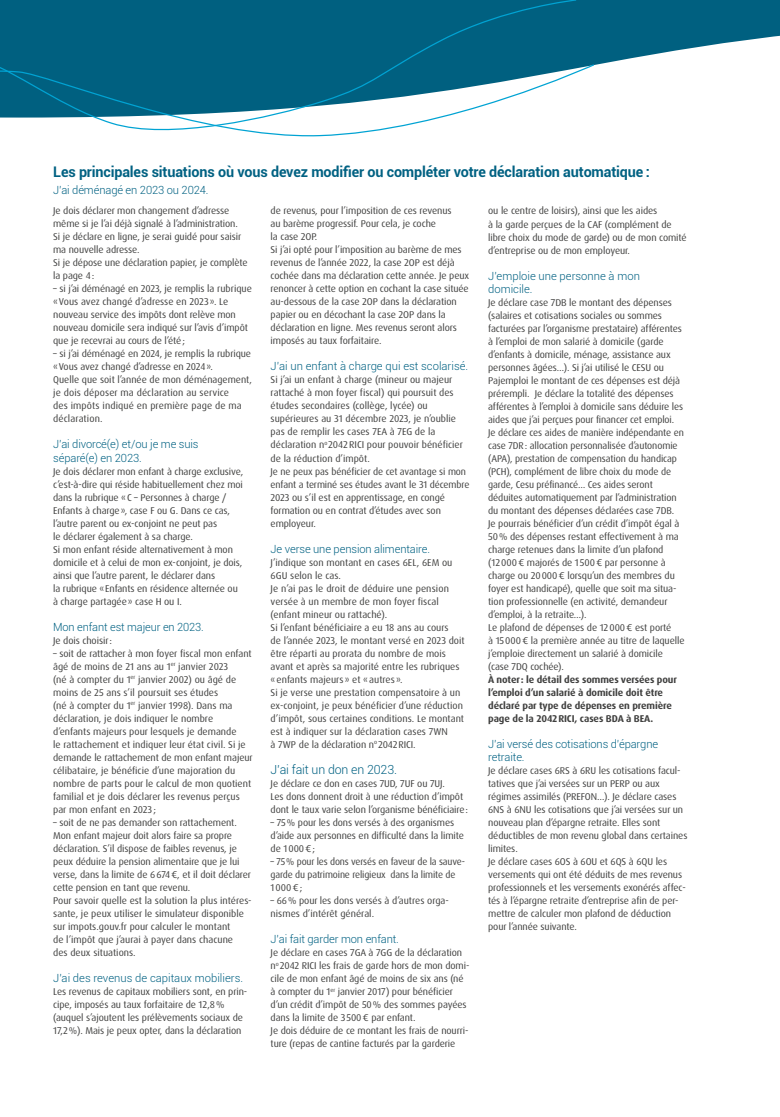
<style>
.page{position:relative;width:780px;height:1117px;background:#fff}
.page>*{position:absolute;margin:0;border:0;box-sizing:border-box;transform-origin:0 0}
.titre2{font:700 14.62px "Roboto";letter-spacing:-.01em;color:#006182}
.cdt_p3_4{font:300 12.5px "Roboto";letter-spacing:-.01em;color:#006182}
.cdt_p3_4-2{font:300 11.25px/13px "Roboto";letter-spacing:-.01em;color:#006182}
.cdt_p3_4-3{font:9.88px/13px "Dax Pro";letter-spacing:-.01em;color:#40403f}
.cdt_p3_4-4{font:700 9.88px/13px "Dax Pro";letter-spacing:-.01em;color:#40403f}
.cdt_p3_4-5{font:9.88px/13px "Dax Pro";letter-spacing:.01em;color:#40403f}
</style>
<div class="page">
<svg style="left:595px;top:0;width:185px;height:65px;fill:#006080"></svg>
<svg style="left:577px;top:0;width:18px;height:73px"></svg>
<svg style="left:0;top:0;width:577px;height:137px"></svg>
<p class="titre2" style="left:53px;top:161px;width:598px">-Les principales situations où vous devez modifier ou compléter votre déclaration automatique :</p>
<p class="cdt_p3_4-2" style="left:53px;top:183px;width:157px">J’ai déménagé en 2023 ou 2024.</p>
<p class="cdt_p3_4-3" style="left:53px;top:204px;width:186px">Je dois déclarer mon changement d’adresse même si je l’ai déjà signalé à l’administration.</p>
<p class="cdt_p3_4-3" style="left:53px;top:230px;width:190px">Si je déclare en ligne, je serai guidé pour saisir ma nouvelle adresse.</p>
<p class="cdt_p3_4-3" style="left:53px;top:256px;width:196px">Si je dépose une déclaration papier, je complète la page 4:</p>
<p class="cdt_p3_4-3" style="left:53px;top:282px;width:200px">– si j’ai déménagé en 2023, je remplis la rubrique «Vous avez changé d’adresse en 2023 ». Le nouveau service des impôts dont relève mon nouveau domicile sera indiqué sur l’avis d’impôt que je recevrai au cours de l’été;</p>
<p class="cdt_p3_4-3" style="left:53px;top:347px;width:199px">– si j’ai déménagé en 2024, je remplis la rubrique «Vous avez changé d’adresse en 2024».</p>
<p class="cdt_p3_4-5" style="left:53px;top:373px;width:200px">Quelle que soit l’année de mon déménagement, je dois déposer ma déclaration au service<br>des impôts indiqué en première page de ma déclaration.</p>
<p class="cdt_p3_4-2" style="left:53px;top:437px;width:147px">J’ai divorcé(e) et/ou je me suis séparé(e) en 2023.</p>
<p class="cdt_p3_4-3" style="left:53px;top:464px;width:192px">Je dois déclarer mon enfant à charge exclusive, c’est-à-dire qui réside habituellement chez moi dans la rubrique «C – Personnes à charge / Enfants à charge», case F ou G. Dans ce cas, l’autre parent ou ex-conjoint ne peut pas<br>le déclarer également à sa charge.</p>
<p class="cdt_p3_4-3" style="left:53px;top:542px;width:191px">Si mon enfant réside alternativement à mon domicile et à celui de mon ex-conjoint, je dois, ainsi que l’autre parent, le déclarer dans<br>la rubrique «Enfants en résidence alternée ou à charge partagée» case H ou I.</p>
<p class="cdt_p3_4-2" style="left:53px;top:619px;width:152px">Mon enfant est majeur en 2023.</p>
<p class="cdt_p3_4-3" style="left:53px;top:633px;width:60px">Je dois choisir:</p>
<p class="cdt_p3_4-3" style="left:53px;top:646px;width:201px">– soit de rattacher à mon foyer fiscal mon enfant âgé de moins de 21 ans au 1<sup>er</sup> janvier 2023<br>(né à compter du 1<sup>er</sup> janvier 2002) ou âgé de moins de 25 ans s’il poursuit ses études<br>(né à compter du 1<sup>er</sup> janvier 1998). Dans ma déclaration, je dois indiquer le nombre d’enfants majeurs pour lesquels je demande<br>le rattachement et indiquer leur état civil. Si je demande le rattachement de mon enfant majeur célibataire, je bénéficie d’une majoration du nombre de parts pour le calcul de mon quotient familial et je dois déclarer les revenus perçus par mon enfant en 2023 ;</p>
<p class="cdt_p3_4-3" style="left:53px;top:815px;width:199px">– soit de ne pas demander son rattachement.<br>Mon enfant majeur doit alors faire sa propre déclaration. S’il dispose de faibles revenus, je peux déduire la pension alimentaire que je lui verse, dans la limite de 6674€, et il doit déclarer cette pension en tant que revenu.</p>
<p class="cdt_p3_4-3" style="left:53px;top:893px;width:200px">Pour savoir quelle est la solution la plus intéres&shy;sante, je peux utiliser le simulateur disponible sur impots.gouv.fr pour calculer le montant<br>de l’impôt que j’aurai à payer dans chacune<br>des deux situations.</p>
<p class="cdt_p3_4-2" style="left:53px;top:970px;width:191px">J’ai des revenus de capitaux mobiliers.</p>
<p class="cdt_p3_4-3" style="left:53px;top:984px;width:196px">Les revenus de capitaux mobiliers sont, en prin&shy;cipe, imposés au taux forfaitaire de 12,8% (auquel s’ajoutent les prélèvements sociaux de 17,2%). Mais je peux opter, dans la déclaration</p>
<p class="cdt_p3_4-3" style="left:270px;top:204px;width:182px">de revenus, pour l’imposition de ces revenus au barème progressif. Pour cela, je coche<br>la case 2OP.</p>
<p class="cdt_p3_4-3" style="left:270px;top:243px;width:200px">Si j’ai opté pour l’imposition au barème de mes revenus de l’année 2022, la case 2OP est déjà cochée dans ma déclaration cette année. Je peux renoncer à cette option en cochant la case située au-dessous de la case 2OP dans la déclaration papier ou en décochant la case 2OP dans la déclaration en ligne. Mes revenus seront alors imposés au taux forfaitaire.</p>
<p class="cdt_p3_4-2" style="left:270px;top:359px;width:199px">J’ai un enfant à charge qui est scolarisé.</p>
<p class="cdt_p3_4-3" style="left:270px;top:373px;width:194px">Si j’ai un enfant à charge (mineur ou majeur rattaché à mon foyer fiscal) qui poursuit des études secondaires (collège, lycée) ou supérieures au 31 décembre 2023, je n’oublie pas de remplir les cases 7EA à 7EG de la déclaration n<sup>o</sup>2042RICI pour pouvoir bénéficier de la réduction d’impôt.</p>
<p class="cdt_p3_4-3" style="left:270px;top:464px;width:200px">Je ne peux pas bénéficier de cet avantage si mon enfant a terminé ses études avant le 31 décembre 2023 ou s’il est en apprentissage, en congé formation ou en contrat d’études avec son employeur.</p>
<p class="cdt_p3_4-2" style="left:270px;top:541px;width:161px">Je verse une pension alimentaire.</p>
<p class="cdt_p3_4-3" style="left:270px;top:555px;width:183px">J’indique son montant en cases 6EL, 6EM ou<br>6GU selon le cas.</p>
<p class="cdt_p3_4-3" style="left:270px;top:581px;width:180px">Je n’ai pas le droit de déduire une pension versée à un membre de mon foyer fiscal (enfant mineur ou rattaché).</p>
<p class="cdt_p3_4-3" style="left:270px;top:620px;width:196px">Si l’enfant bénéficiaire a eu 18 ans au cours<br>de l’année 2023, le montant versé en 2023 doit être réparti au prorata du nombre de mois avant et après sa majorité entre les rubriques «enfants majeurs » et « autres ».</p>
<p class="cdt_p3_4-3" style="left:270px;top:685px;width:195px">Si je verse une prestation compensatoire à un ex-conjoint, je peux bénéficier d’une réduction d’impôt, sous certaines conditions. Le montant est à indiquer sur la déclaration cases 7WN<br>à 7WP de la déclaration n<sup>o</sup> 2042RICI.</p>
<p class="cdt_p3_4" style="left:270px;top:760px;width:128px">J’ai fait un don en 2023.</p>
<p class="cdt_p3_4-3" style="left:270px;top:776px;width:176px">Je déclare ce don en cases 7UD, 7UF ou 7UJ.</p>
<p class="cdt_p3_4-3" style="left:270px;top:789px;width:199px">Les dons donnent droit à une réduction d’impôt dont le taux varie selon l’organisme bénéficiaire:</p>
<p class="cdt_p3_4-3" style="left:270px;top:815px;width:195px">– 75% pour les dons versés à des organismes d’aide aux personnes en difficulté dans la limite de 1000€;</p>
<p class="cdt_p3_4-3" style="left:270px;top:854px;width:196px">– 75% pour les dons versés en faveur de la sauve&shy;garde du patrimoine religieux dans la limite de<br>1000€;</p>
<p class="cdt_p3_4-3" style="left:270px;top:893px;width:180px">– 66% pour les dons versés à d’autres orga&shy;nismes d’intérêt général.</p>
<p class="cdt_p3_4-2" style="left:270px;top:931px;width:130px">J’ai fait garder mon enfant.</p>
<p class="cdt_p3_4-3" style="left:270px;top:945px;width:200px">Je déclare en cases 7GA à 7GG de la déclaration n<sup>o</sup> 2042 RICI les frais de garde hors de mon domi&shy;cile de mon enfant âgé de moins de six ans (né à compter du 1<sup>er</sup> janvier 2017) pour bénéficier d’un crédit d’impôt de 50% des sommes payées dans la limite de 3500€ par enfant.</p>
<p class="cdt_p3_4-3" style="left:270px;top:1023px;width:199px">Je dois déduire de ce montant les frais de nourri&shy;ture (repas de cantine facturés par la garderie</p>
<p class="cdt_p3_4-3" style="left:488px;top:204px;width:200px">ou le centre de loisirs), ainsi que les aides<br>à la garde perçues de la CAF (complément de libre choix du mode de garde) ou de mon comité d’entreprise ou de mon employeur.</p>
<p class="cdt_p3_4-2" style="left:488px;top:268px;width:153px">J’emploie une personne à mon domicile.</p>
<p class="cdt_p3_4-3" style="left:488px;top:295px;width:196px">Je déclare case 7DB le montant des dépenses (salaires et cotisations sociales ou sommes facturées par l’organisme prestataire) afférentes à l’emploi de mon salarié à domicile (garde d’enfants à domicile, ménage, assistance aux personnes âgées…). Si j’ai utilisé le CESU ou Pajemploi le montant de ces dépenses est déjà prérempli. Je déclare la totalité des dépenses afférentes à l’emploi à domicile sans déduire les aides que j’ai perçues pour financer cet emploi.</p>
<p class="cdt_p3_4-3" style="left:488px;top:425px;width:197px">Je déclare ces aides de manière indépendante en case 7DR: allocation personnalisée d’autonomie (APA), prestation de compensation du handicap (PCH), complément de libre choix du mode de garde, Cesu préfinancé… Ces aides seront déduites automatiquement par l’administration du montant des dépenses déclarées case 7DB.</p>
<p class="cdt_p3_4-3" style="left:488px;top:516px;width:193px">Je pourrais bénéficier d’un crédit d’impôt égal à 50% des dépenses restant effectivement à ma charge retenues dans la limite d’un plafond (12000€ majorés de 1500€ par personne à charge ou 20000€ lorsqu’un des membres du foyer est handicapé), quelle que soit ma situa&shy;tion professionnelle (en activité, demandeur d’emploi, à la retraite…).</p>
<p class="cdt_p3_4-3" style="left:488px;top:620px;width:198px">Le plafond de dépenses de 12000€ est porté<br>à 15000€ la première année au titre de laquelle j’emploie directement un salarié à domicile (case 7DQ cochée).</p>
<p class="cdt_p3_4-4" style="left:488px;top:672px;width:190px">À noter: le détail des sommes versées pour l’emploi d’un salarié à domicile doit être déclaré par type de dépenses en première page de la 2042RICI, cases BDA à BEA.</p>
<p class="cdt_p3_4-2" style="left:488px;top:736px;width:171px">J’ai versé des cotisations d’épargne retraite.</p>
<p class="cdt_p3_4-3" style="left:488px;top:763px;width:201px">Je déclare cases 6RS à 6RU les cotisations facul&shy;tatives que j’ai versées sur un PERP ou aux régimes assimilés (PREFON…). Je déclare cases 6NS à 6NU les cotisations que j’ai versées sur un nouveau plan d’épargne retraite. Elles sont déductibles de mon revenu global dans certaines limites.</p>
<p class="cdt_p3_4-3" style="left:488px;top:854px;width:199px">Je déclare cases 6OS à 6OU et 6QS à 6QU les versements qui ont été déduits de mes revenus professionnels et les versements exonérés affec&shy;tés à l’épargne retraite d’entreprise afin de per&shy;mettre de calculer mon plafond de déduction pour l’année suivante.</p>
</div>
